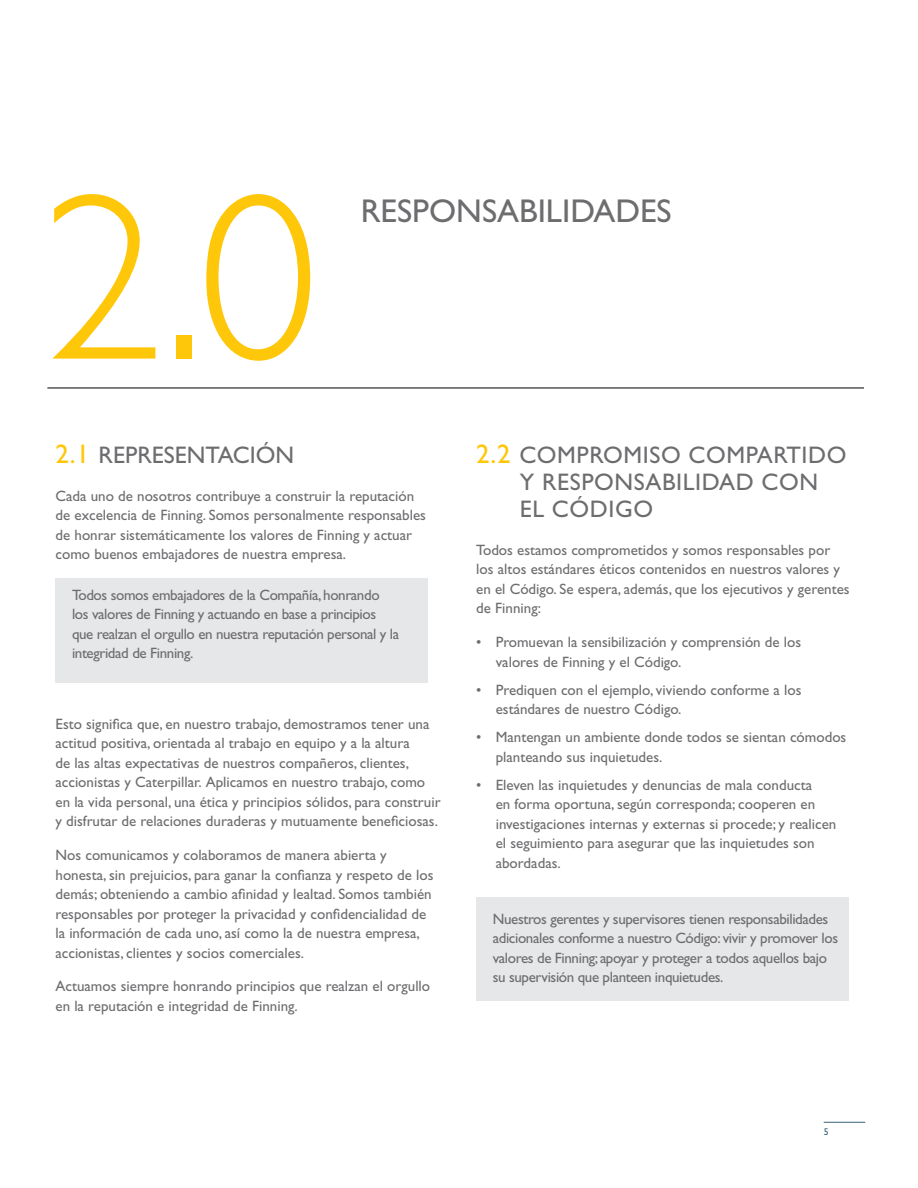
<style>
.page{position:relative;width:918px;height:1188px;background:#fff}
.page>*{position:absolute;margin:0;border:0;box-sizing:border-box;transform-origin:0 0}
.t1{font:300 238.05px "Gill Sans Std";color:#ffc709}
.t2{font:33px "Gill Sans Std";color:#6d6c6f}
.t3{font:24px/27px "Gill Sans Std";letter-spacing:.025em;color:#6d6c6f}
.t4{font:24px "Gill Sans Std";color:#6d6c6f}
.t5{font:15px/19.5px "Gill Sans Std";color:#6d6c6f}
.t6{font:15px/19.5px "Gill Sans Std";letter-spacing:-.025em;color:#6d6c6f}
.t7{font:9.75px "Gill Sans Std";color:#366079}
.s1{font-size:27px;color:#ffc709}
</style>
<div class="page">
<hr style="left:824px;top:1122px;width:41px;height:1px;background:#366079">
<div style="left:56px;top:578px;width:372px;height:105px;background:#e6e7e8"></div>
<div style="left:476px;top:898px;width:373px;height:103px;background:#e6e7e8"></div>
<hr style="left:47px;top:388px;width:817px;height:1px;background:#000">
<h1 class="t1" style="left:44px;top:145px;width:276px">2.0</h1>
<h2 class="t2" style="left:361px;top:192px;width:312px">RESPONSABILIDADES</h2>
<h3 class="t4" style="left:56px;top:441px;width:240px"><span class="s1">2.1</span> REPRESENTACIÓN</h3>
<p class="t5" style="left:56px;top:486px;width:372px">Cada uno de nosotros contribuye a construir la reputación de excelencia de Finning. Somos personalmente responsables de honrar sistemáticamente los valores de Finning y actuar como buenos embajadores de nuestra empresa.</p>
<p class="t6" style="left:72px;top:585px;width:329px">Todos somos embajadores de la Compañía, honrando los valores de Finning y actuando en base a principios que realzan el orgullo en nuestra reputación personal y la integridad de Finning.</p>
<p class="t5" style="left:56px;top:714px;width:387px">Esto significa que, en nuestro trabajo, demostramos tener una actitud positiva, orientada al trabajo en equipo y a la altura<br>de las altas expectativas de nuestros compañeros, clientes, accionistas y Caterpillar. Aplicamos en nuestro trabajo, como en la vida personal, una ética y principios sólidos, para construir y disfrutar de relaciones duraderas y mutuamente beneficiosas.</p>
<p class="t5" style="left:56px;top:845px;width:380px">Nos comunicamos y colaboramos de manera abierta y honesta, sin prejuicios, para ganar la confianza y respeto de los demás; obteniendo a cambio afinidad y lealtad. Somos también responsables por proteger la privacidad y confidencialidad de la información de cada uno, así como la de nuestra empresa, accionistas, clientes y socios comerciales.</p>
<p class="t5" style="left:56px;top:977px;width:376px">Actuamos siempre honrando principios que realzan el orgullo en la reputación e integridad de Finning.</p>
<h3 class="t3" style="left:520px;top:442px;width:328px;text-indent:-44px"><span class="s1">2.2</span> COMPROMISO COMPARTIDO<br>Y RESPONSABILIDAD CON<br>EL CÓDIGO</h3>
<p class="t5" style="left:476px;top:540px;width:375px">Todos estamos comprometidos y somos responsables por los altos estándares éticos contenidos en nuestros valores y en el Código. Se espera, además, que los ejecutivos y gerentes de Finning:</p>
<p class="t5" style="left:496px;top:632px;width:307px;text-indent:-20px">• Promuevan la sensibilización y comprensión de los valores de Finning y el Código.</p>
<p class="t5" style="left:496px;top:680px;width:307px;text-indent:-20px">• Prediquen con el ejemplo, viviendo conforme a los estándares de nuestro Código.</p>
<p class="t5" style="left:496px;top:728px;width:352px;text-indent:-20px">• Mantengan un ambiente donde todos se sientan cómodos planteando sus inquietudes.</p>
<p class="t5" style="left:496px;top:775px;width:342px;text-indent:-20px">• Eleven las inquietudes y denuncias de mala conducta<br>en forma oportuna, según corresponda; cooperen en investigaciones internas y externas si procede; y realicen el seguimiento para asegurar que las inquietudes son abordadas.</p>
<p class="t6" style="left:493px;top:909px;width:347px">Nuestros gerentes y supervisores tienen responsabilidades adicionales conforme a nuestro Código: vivir y promover los valores de Finning; apoyar y proteger a todos aquellos bajo su supervisión que planteen inquietudes.</p>
<p class="t7" style="left:824px;top:1126px;width:6px">5</p>
</div>
